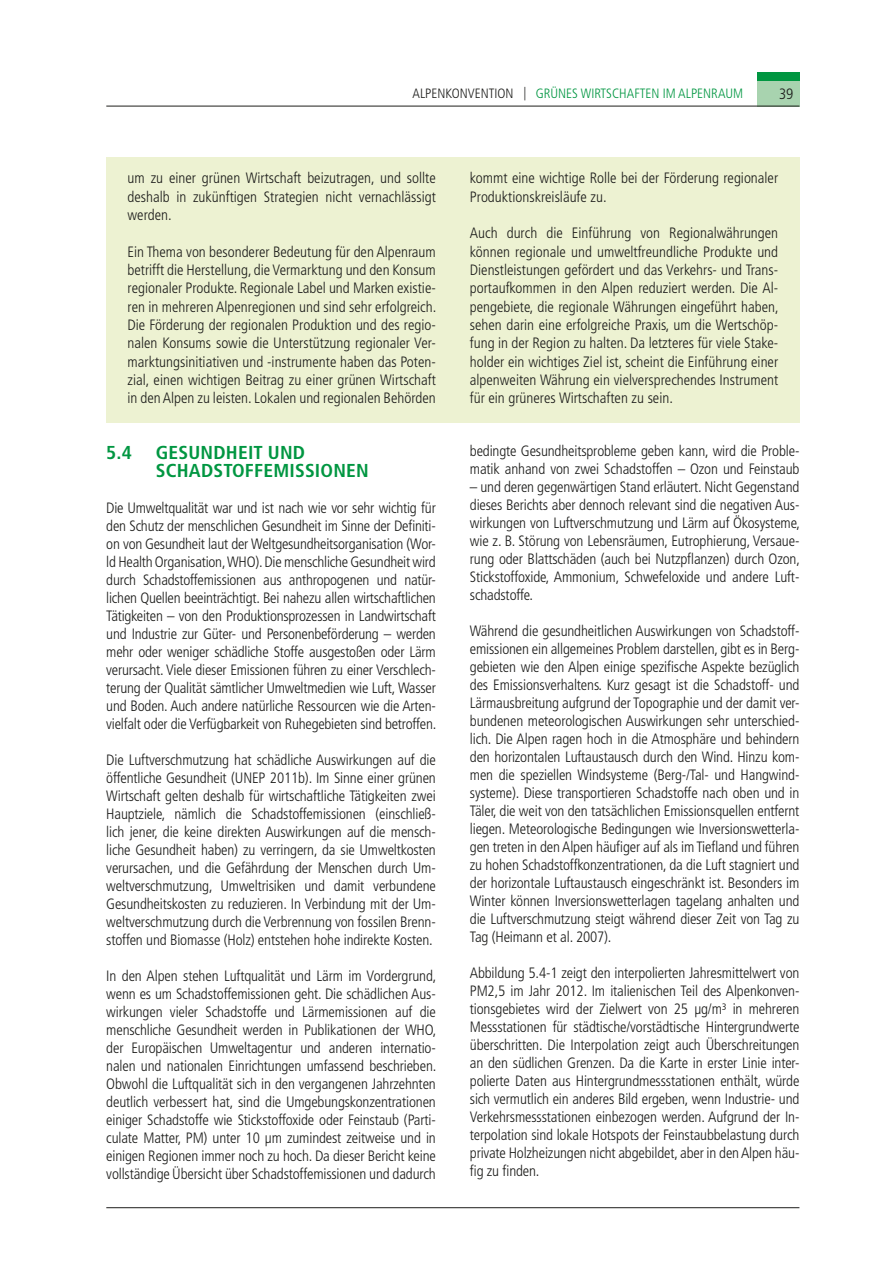
<style>
.page{position:relative;width:893px;height:1263px;background:#fff}
.page>*{position:absolute;margin:0;border:0;box-sizing:border-box;transform-origin:0 0}
.t1{font:700 condensed 18.75px/18px "Frutiger LTCE";letter-spacing:.01em;color:#009641;scale:1.04 1}
.t2{font:300 condensed 15px/18px "Frutiger LTCE";letter-spacing:-.015em;color:#1d1d1b;text-align:justify}
.t3{font:300 condensed 13.5px "Frutiger LTCE";color:#009641}
.s1{color:#1d1d1b}
</style>
<div class="page">
<div style="left:757px;top:72px;width:42px;height:34px;background:#a8d3af"></div>
<div style="left:757px;top:72px;width:42px;height:9px;background:#009641"></div>
<hr style="left:106px;top:1207px;width:693px;height:1px;background:#1d1d1b">
<hr style="left:106px;top:106px;width:693px;height:1px;background:#1d1d1b">
<div style="left:106px;top:157px;width:693px;height:265px;background:#edf2d2"></div>
<p class="t3" style="left:413px;top:86px;width:332px"><span class="s1">ALPENKONVENTION |</span> GRÜNES WIRTSCHAFTEN IM ALPENRAUM</p>
<p class="t2" style="left:779px;top:85px;width:16px">39</p>
<p class="t2" style="left:128px;top:169px;width:310px">um zu einer grünen Wirtschaft beizutragen, und sollte deshalb in zukünftigen Strategien nicht vernachlässigt werden.</p>
<p class="t2" style="left:128px;top:242px;width:310px">Ein Thema von besonderer Bedeutung für den Alpenraum betrifft die Herstellung, die Vermarktung und den Konsum regionaler Produkte. Regionale Label und Marken existie&shy;ren in mehreren Alpenregionen und sind sehr erfolgreich.<br>Die Förderung der regionalen Produktion und des regio&shy;nalen Konsums sowie die Unterstützung regionaler Ver&shy;marktungsinitiativen und -instrumente haben das Poten&shy;zial, einen wichtigen Beitrag zu einer grünen Wirtschaft in den Alpen zu leisten. Lokalen und regionalen Behörden</p>
<p class="t1" style="left:106px;top:444px;width:26px">5.4</p>
<p class="t1" style="left:156px;top:444px;width:206px">GESUNDHEIT UND<br>SCHADSTOFFEMISSIONEN</p>
<p class="t2" style="left:106px;top:499px;width:332px;text-align:left">Die Umweltqualität war und ist nach wie vor sehr wichtig für den Schutz der menschlichen Gesundheit im Sinne der Definiti&shy;on von Gesundheit laut der Weltgesundheitsorganisation (Wor&shy;ld Health Organisation, WHO). Die menschliche Gesundheit wird durch Schadstoffemissionen aus anthropogenen und natür&shy;lichen Quellen beeinträchtigt. Bei nahezu allen wirtschaftlichen Tätigkeiten – von den Produktionsprozessen in Landwirtschaft und Industrie zur Güter- und Personenbeförderung – werden mehr oder weniger schädliche Stoffe ausgestoßen oder Lärm verursacht. Viele dieser Emissionen führen zu einer Verschlech&shy;terung der Qualität sämtlicher Umweltmedien wie Luft, Wasser und Boden. Auch andere natürliche Ressourcen wie die Arten&shy;vielfalt oder die Verfügbarkeit von Ruhegebieten sind betroffen.</p>
<p class="t2" style="left:106px;top:751px;width:331px">Die Luftverschmutzung hat schädliche Auswirkungen auf die öffentliche Gesundheit (UNEP 2011b). Im Sinne einer grünen Wirtschaft gelten deshalb für wirtschaftliche Tätigkeiten zwei Hauptziele, nämlich die Schadstoffemissionen (einschließ&shy;lich jener, die keine direkten Auswirkungen auf die mensch&shy;liche Gesundheit haben) zu verringern, da sie Umweltkosten verursachen, und die Gefährdung der Menschen durch Um&shy;weltverschmutzung, Umweltrisiken und damit verbundene Gesundheitskosten zu reduzieren. In Verbindung mit der Um&shy;weltverschmutzung durch die Verbrennung von fossilen Brenn&shy;stoffen und Biomasse (Holz) entstehen hohe indirekte Kosten.</p>
<p class="t2" style="left:106px;top:967px;width:332px">In den Alpen stehen Luftqualität und Lärm im Vordergrund, wenn es um Schadstoffemissionen geht. Die schädlichen Aus&shy;wirkungen vieler Schadstoffe und Lärmemissionen auf die menschliche Gesundheit werden in Publikationen der WHO, der Europäischen Umweltagentur und anderen internatio&shy;nalen und nationalen Einrichtungen umfassend beschrieben.<br>Obwohl die Luftqualität sich in den vergangenen Jahrzehnten deutlich verbessert hat, sind die Umgebungskonzentrationen einiger Schadstoffe wie Stickstoffoxide oder Feinstaub (Parti&shy;culate Matter, PM) unter 10 µm zumindest zeitweise und in einigen Regionen immer noch zu hoch. Da dieser Bericht keine vollständige Übersicht über Schadstoffemissionen und dadurch</p>
<p class="t2" style="left:470px;top:169px;width:310px">kommt eine wichtige Rolle bei der Förderung regionaler<br>Produktionskreisläufe zu.</p>
<p class="t2" style="left:470px;top:224px;width:310px">Auch durch die Einführung von Regionalwährungen können regionale und umweltfreundliche Produkte und Dienstleistungen gefördert und das Verkehrs- und Trans&shy;portaufkommen in den Alpen reduziert werden. Die Al&shy;pengebiete, die regionale Währungen eingeführt haben, sehen darin eine erfolgreiche Praxis, um die Wertschöp&shy;fung in der Region zu halten. Da letzteres für viele Stake&shy;holder ein wichtiges Ziel ist, scheint die Einführung einer alpenweiten Währung ein vielversprechendes Instrument für ein grüneres Wirtschaften zu sein.</p>
<p class="t2" style="left:470px;top:442px;width:331px">bedingte Gesundheitsprobleme geben kann, wird die Proble&shy;matik anhand von zwei Schadstoffen – Ozon und Feinstaub</p>
<p class="t2" style="left:470px;top:478px;width:332px">– und deren gegenwärtigen Stand erläutert. Nicht Gegenstand dieses Berichts aber dennoch relevant sind die negativen Aus&shy;wirkungen von Luftverschmutzung und Lärm auf Ökosysteme, wie z. B. Störung von Lebensräumen, Eutrophierung, Versaue&shy;rung oder Blattschäden (auch bei Nutzpflanzen) durch Ozon, Stickstoffoxide, Ammonium, Schwefeloxide und andere Luft&shy;schadstoffe.</p>
<p class="t2" style="left:470px;top:622px;width:331px">Während die gesundheitlichen Auswirkungen von Schadstoff&shy;emissionen ein allgemeines Problem darstellen, gibt es in Berg&shy;gebieten wie den Alpen einige spezifische Aspekte bezüglich des Emissionsverhaltens. Kurz gesagt ist die Schadstoff- und Lärmausbreitung aufgrund der Topographie und der damit ver&shy;bundenen meteorologischen Auswirkungen sehr unterschied&shy;lich. Die Alpen ragen hoch in die Atmosphäre und behindern den horizontalen Luftaustausch durch den Wind. Hinzu kom&shy;men die speziellen Windsysteme (Berg-/Tal- und Hangwind&shy;systeme). Diese transportieren Schadstoffe nach oben und in Täler, die weit von den tatsächlichen Emissionsquellen entfernt liegen. Meteorologische Bedingungen wie Inversionswetterla&shy;gen treten in den Alpen häufiger auf als im Tiefland und führen zu hohen Schadstoffkonzentrationen, da die Luft stagniert und der horizontale Luftaustausch eingeschränkt ist. Besonders im Winter können Inversionswetterlagen tagelang anhalten und die Luftverschmutzung steigt während dieser Zeit von Tag zu Tag (Heimann et al. 2007).</p>
<p class="t2" style="left:470px;top:964px;width:331px">Abbildung 5.4-1 zeigt den interpolierten Jahresmittelwert von PM2,5 im Jahr 2012. Im italienischen Teil des Alpenkonven&shy;tionsgebietes wird der Zielwert von 25 µg/m³ in mehreren Messstationen für städtische/vorstädtische Hintergrundwerte überschritten. Die Interpolation zeigt auch Überschreitungen an den südlichen Grenzen. Da die Karte in erster Linie inter&shy;polierte Daten aus Hintergrundmessstationen enthält, würde sich vermutlich ein anderes Bild ergeben, wenn Industrie- und Verkehrsmessstationen einbezogen werden. Aufgrund der In&shy;terpolation sind lokale Hotspots der Feinstaubbelastung durch private Holzheizungen nicht abgebildet, aber in den Alpen häu&shy;fig zu finden.</p>
</div>
